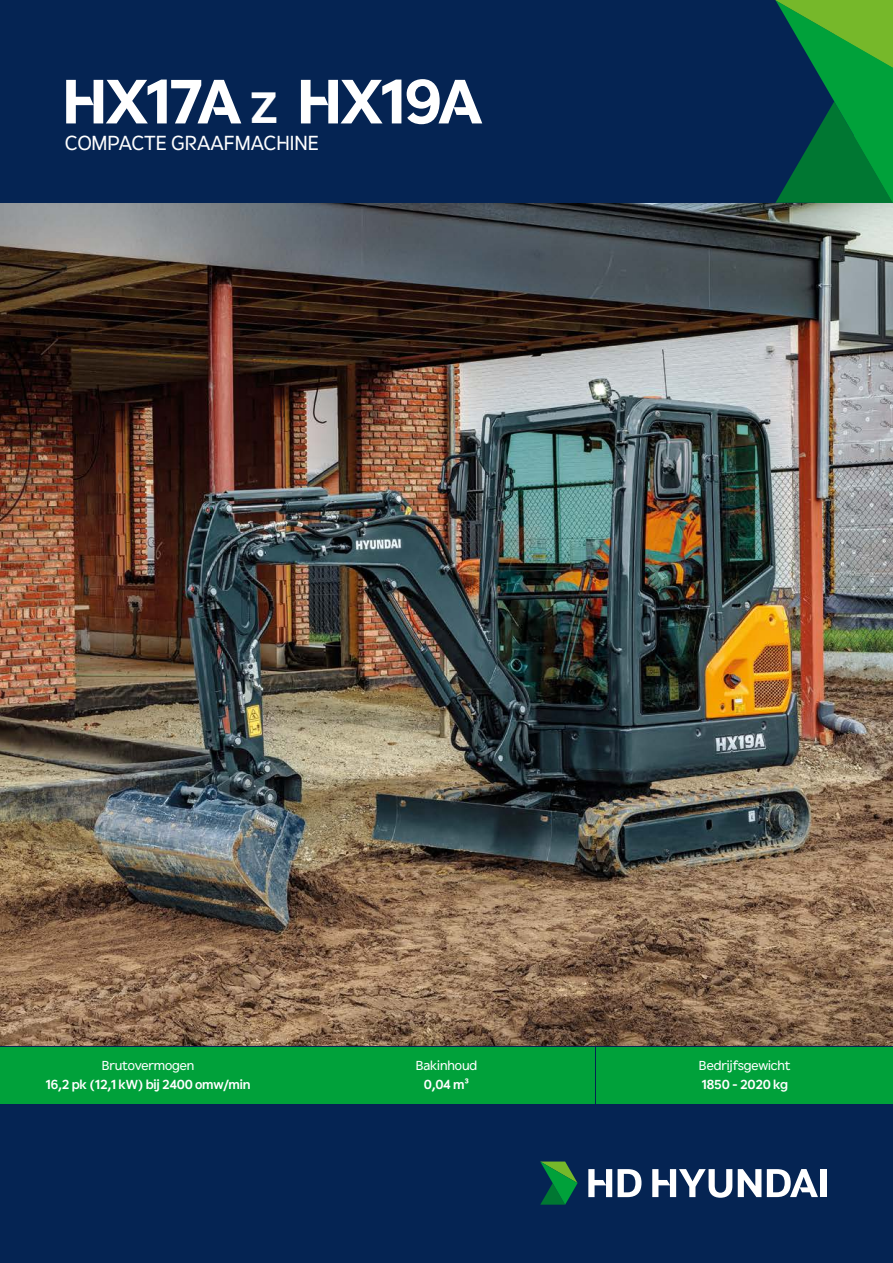
<style>
.page{position:relative;width:893px;height:1263px;background:#fff}
.page>*{position:absolute;margin:0;border:0;box-sizing:border-box;transform-origin:0 0}
.t1{font:60.6px "HD Hyundai Gothic Euro Lg Bd";letter-spacing:-.055em;color:#fff}
.t2{font:20.4px "HD Hyundai Gothic Euro";color:#fff}
.t3{font:700 13.05px "HD Hyundai Gothic Euro";letter-spacing:-.02em;color:#fff}
.t4{font:13.05px "HD Hyundai Gothic Euro";letter-spacing:-.01em;color:#fff}
.s1{font-size:42.6px}
</style>
<div class="page">
<img style="left:0;top:203px;width:893px;height:844px">
<div style="left:0;top:0;width:893px;height:203px;background:#052453"></div>
<div style="left:0;top:1047px;width:893px;height:216px;background:#052453"></div>
<svg style="left:540px;top:1161px;width:38px;height:44px"></svg>
<svg style="left:618px;top:1169px;width:23px;height:28px"></svg>
<svg style="left:588px;top:1169px;width:24px;height:28px"></svg>
<svg style="left:738px;top:1169px;width:23px;height:28px"></svg>
<div style="left:821px;top:1169px;width:6px;height:28px;background:#fff"></div>
<svg style="left:652px;top:1169px;width:80px;height:29px"></svg>
<svg style="left:767px;top:1169px;width:51px;height:28px"></svg>
<div style="left:0;top:1047px;width:296px;height:56px;background:#00a13a"></div>
<div style="left:298px;top:1047px;width:297px;height:56px;background:#00a13a"></div>
<div style="left:597px;top:1047px;width:296px;height:56px;background:#00a13a"></div>
<svg style="left:775px;top:0;width:118px;height:203px"></svg>
<h1 class="t1" style="left:62px;top:60px;width:421px">HX17A <span class="s1">Z</span> HX19A</h1>
<h2 class="t2" style="left:65px;top:130px;width:255px">COMPACTE GRAAFMACHINE</h2>
<p class="t4" style="left:102px;top:1057px;width:94px">Brutovermogen</p>
<p class="t3" style="left:46px;top:1076px;width:207px">16,2 pk (12,1 kW) bij 2400 omw/min</p>
<p class="t4" style="left:416px;top:1057px;width:63px">Bakinhoud</p>
<p class="t3" style="left:424px;top:1076px;width:47px">0,04 m³</p>
<p class="t4" style="left:699px;top:1057px;width:93px">Bedrijfsgewicht</p>
<p class="t3" style="left:702px;top:1076px;width:88px">1850 - 2020 kg</p>
</div>
